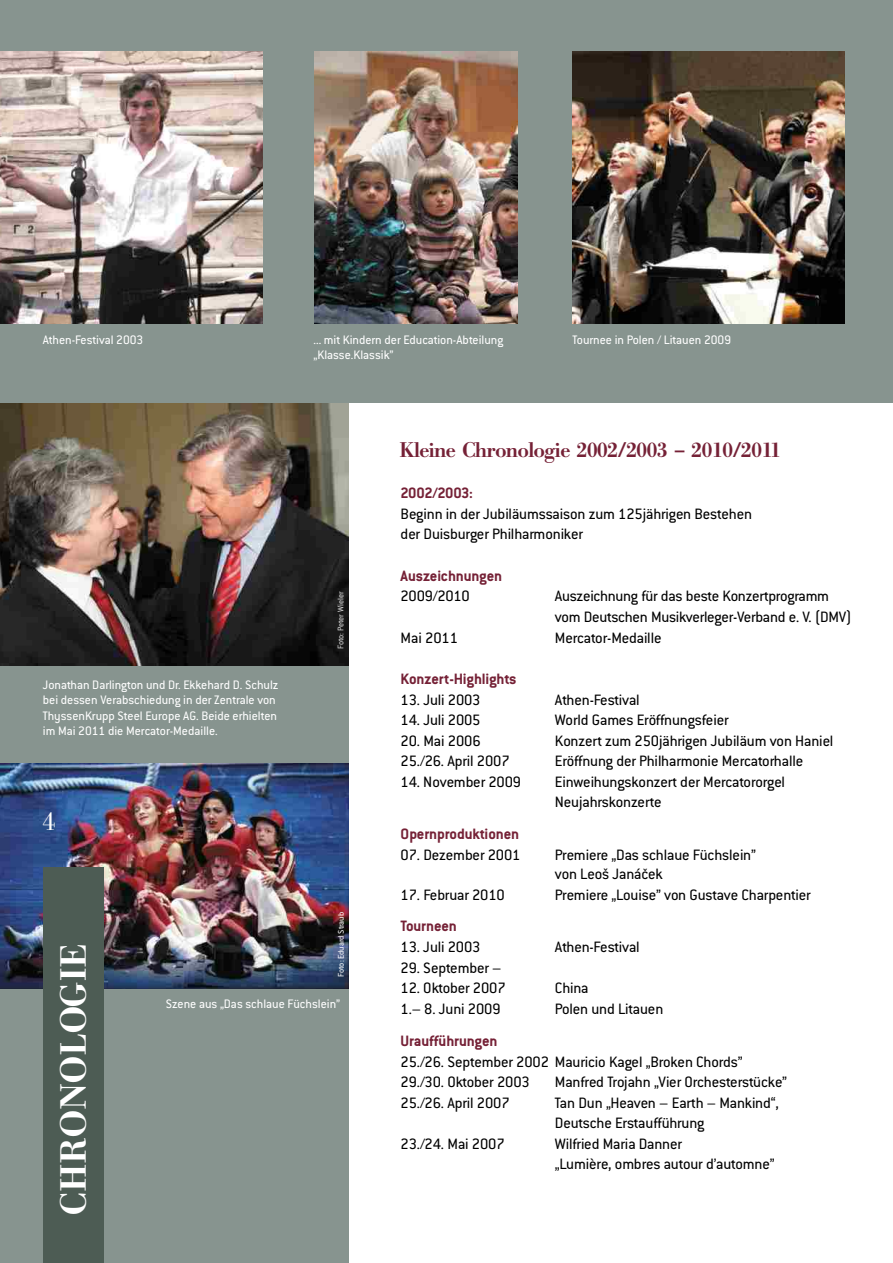
<style>
.page{position:relative;width:893px;height:1263px;background:#fff}
.page>*{position:absolute;margin:0;border:0;box-sizing:border-box;transform-origin:0 0}
.t1{font:700 36px "Bodoni Antiqua";color:#fff}
.t2{font:25.5px "Bodoni Antiqua";color:#fff}
.t3{font:700 21px "Bodoni Antiqua";letter-spacing:-.035em;color:#752136}
.t4{font:16.5px/20.5px "Conduit";letter-spacing:-.015em;color:#000}
.t5{font:700 16.5px "Conduit";letter-spacing:-.015em;color:#752136}
.t6{font:700 16.5px "Conduit";letter-spacing:-.035em;color:#752136}
.t7{font:13.5px/15.6px "Conduit";color:#fff}
.t8{font:9px "Conduit";color:#fff}
.t9{font:9px "Conduit";color:#d6d6d6}
</style>
<div class="page">
<div style="left:0;top:0;width:349px;height:1263px;background:#87948f"></div>
<div style="left:0;top:0;width:893px;height:403px;background:#87948f"></div>
<img style="left:0;top:51px;width:262px;height:272px">
<img style="left:0;top:763px;width:349px;height:225px">
<img style="left:572px;top:51px;width:272px;height:272px">
<div style="left:43px;top:868px;width:61px;height:395px;background:#4d5c54"></div>
<img style="left:315px;top:51px;width:203px;height:272px">
<img style="left:0;top:403px;width:349px;height:262px">
<p class="t7" style="left:43px;top:333px;width:102px">Athen-Festival 2003</p>
<p class="t7" style="left:314px;top:333px;width:191px">... mit Kindern der Education-Abteilung „Klasse.Klassik”</p>
<p class="t7" style="left:572px;top:333px;width:160px">Tournee in Polen / Litauen 2009</p>
<p class="t3" style="left:400px;top:438px;width:383px">Kleine Chronologie 2002/2003 – 2010/2011</p>
<p class="t6" style="left:401px;top:486px;width:74px">2002/2003:</p>
<p class="t4" style="left:401px;top:504px;width:353px">Beginn in der Jubiläumssaison zum 125jährigen Bestehen der Duisburger Philharmoniker</p>
<p class="t7" style="left:43px;top:677px;width:237px">Jonathan Darlington und Dr. Ekkehard D. Schulz bei dessen Verabschiedung in der Zentrale von ThyssenKrupp Steel Europe AG. Beide erhielten im Mai 2011 die Mercator-Medaille.</p>
<h2 class="t2" style="left:43px;top:807px;width:15px">4</h2>
<p class="t9" style="left:337px;top:649px;width:59px;rotate:-90deg">Foto: Peter Wieler</p>
<h1 class="t1" style="left:53px;top:1214px;width:273px;rotate:-90deg">CHRONOLOGIE</h1>
<p class="t8" style="left:337px;top:977px;width:66px;rotate:-90deg">Foto: Eduard Straub</p>
<p class="t7" style="left:166px;top:996px;width:176px">Szene aus „Das schlaue Füchslein”</p>
<p class="t5" style="left:401px;top:568px;width:103px">Auszeichnungen</p>
<p class="t4" style="left:555px;top:587px;width:298px">Auszeichnung für das beste Konzertprogramm vom Deutschen Musikverleger-Verband e. V. (DMV)</p>
<p class="t4" style="left:401px;top:587px;width:71px">2009/2010</p>
<p class="t4" style="left:401px;top:628px;width:59px">Mai 2011</p>
<p class="t4" style="left:555px;top:628px;width:108px">Mercator-Medaille</p>
<p class="t5" style="left:401px;top:671px;width:118px">Konzert-Highlights</p>
<p class="t4" style="left:401px;top:690px;width:81px">13. Juli 2003</p>
<p class="t4" style="left:555px;top:690px;width:86px">Athen-Festival</p>
<p class="t4" style="left:401px;top:711px;width:81px">14. Juli 2005</p>
<p class="t4" style="left:555px;top:711px;width:175px">World Games Eröffnungsfeier</p>
<p class="t4" style="left:401px;top:731px;width:82px">20. Mai 2006</p>
<p class="t4" style="left:555px;top:731px;width:280px">Konzert zum 250jährigen Jubiläum von Haniel</p>
<p class="t4" style="left:401px;top:752px;width:111px">25./26. April 2007</p>
<p class="t4" style="left:555px;top:752px;width:250px">Eröffnung der Philharmonie Mercatorhalle</p>
<p class="t4" style="left:401px;top:772px;width:122px">14. November 2009</p>
<p class="t4" style="left:555px;top:772px;width:232px">Einweihungskonzert der Mercatororgel<br>Neujahrskonzerte</p>
<p class="t5" style="left:401px;top:827px;width:120px">Opernproduktionen</p>
<p class="t4" style="left:401px;top:845px;width:121px">07. Dezember 2001</p>
<p class="t4" style="left:555px;top:845px;width:203px">Premiere „Das schlaue Füchslein”</p>
<p class="t4" style="left:401px;top:885px;width:106px">17. Februar 2010</p>
<p class="t4" style="left:555px;top:885px;width:257px">Premiere „Louise” von Gustave Charpentier</p>
<p class="t4" style="left:555px;top:864px;width:109px">von Leoš Janáček</p>
<p class="t5" style="left:401px;top:919px;width:58px">Tourneen</p>
<p class="t4" style="left:401px;top:938px;width:81px">13. Juli 2003</p>
<p class="t4" style="left:555px;top:938px;width:86px">Athen-Festival</p>
<p class="t4" style="left:401px;top:958px;width:102px">29. September –</p>
<p class="t4" style="left:401px;top:979px;width:107px">12. Oktober 2007</p>
<p class="t4" style="left:555px;top:979px;width:35px">China</p>
<p class="t4" style="left:401px;top:999px;width:102px">1.– 8. Juni 2009</p>
<p class="t4" style="left:555px;top:999px;width:110px">Polen und Litauen</p>
<p class="t5" style="left:401px;top:1033px;width:98px">Uraufführungen</p>
<p class="t4" style="left:401px;top:1052px;width:344px">25./26. September 2002 Mauricio Kagel „Broken Chords”<br>29./30. Oktober 2003</p>
<p class="t4" style="left:555px;top:1072px;width:234px">Manfred Trojahn „Vier Orchesterstücke”</p>
<p class="t4" style="left:401px;top:1093px;width:111px">25./26. April 2007</p>
<p class="t4" style="left:555px;top:1093px;width:225px">Tan Dun „Heaven – Earth – Mankind“,<br>Deutsche Erstaufführung</p>
<p class="t4" style="left:401px;top:1134px;width:106px">23./24. Mai 2007</p>
<p class="t4" style="left:555px;top:1134px;width:221px">Wilfried Maria Danner<br>„Lumière, ombres autour d’automne”</p>
</div>
